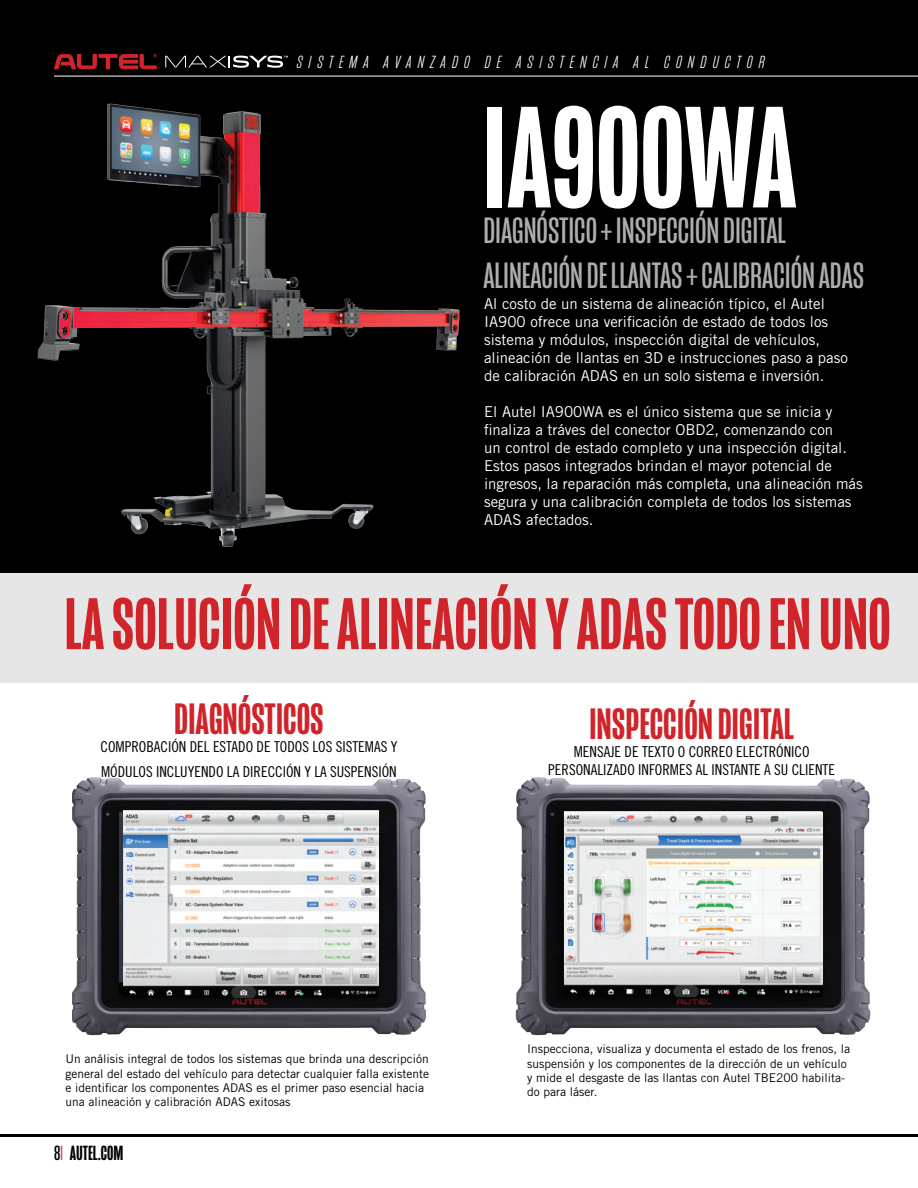
<style>
.page{position:relative;width:918px;height:1188px;background:#fff}
.page>*{position:absolute;margin:0;border:0;box-sizing:border-box;transform-origin:0 0}
.t1{font:500 147.9px "Mongoose";color:#fff}
.t2{font:500 75px "Mongoose";color:#d1232a}
.t3{font:500 45px "Mongoose";color:#d1232a}
.t4{font:37.5px/45px "Mongoose";color:#adadad}
.t5{font:500 21px "Mongoose";color:#000}
.t6{font:italic 300 18px "Mongoose";letter-spacing:.34em;color:#fff}
.t7{font:15px/18px "Trade Gothic LT Std";color:#fff}
.t8{font:15px/25.2px "Trade Gothic LT Std Cn 18";color:#000}
.t9{font:12px/14.4px "Trade Gothic LT Std";color:#000}
.s1{font-weight:400}
.s2{font-weight:300;color:#d1232a}
</style>
<div class="page">
<div style="left:0;top:0;width:918px;height:575px;background:#000"></div>
<div style="left:0;top:573px;width:918px;height:110px;background:#e6e6e6"></div>
<hr style="left:0;top:1134px;width:918px;height:3px;background:#000">
<svg style="left:165px;top:56px;width:123px;height:12px"></svg>
<svg style="left:54px;top:54px;width:103px;height:15px"></svg>
<hr style="left:54px;top:76px;width:864px;height:1px;background:#fff">
<img style="left:72px;top:777px;width:353px;height:259px">
<div style="left:112px;top:808px;width:270px;height:202px;background:#000;opacity:.26"></div>
<img style="left:123px;top:812px;width:256px;height:186px">
<img style="left:515px;top:777px;width:356px;height:259px">
<div style="left:547px;top:808px;width:279px;height:206px;background:#000;opacity:.52"></div>
<img style="left:565px;top:812px;width:257px;height:184px">
<img style="left:37px;top:103px;width:423px;height:444px">
<p class="t6" style="left:297px;top:51px;width:470px">SISTEMA AVANZADO DE ASISTENCIA AL CONDUCTOR</p>
<h1 class="t1" style="left:482px;top:73px;width:316px">IA900WA</h1>
<h3 class="t4" style="left:483px;top:209px;width:382px">DIAGNÓSTICO + INSPECCIÓN DIGITAL<br>ALINEACIÓN DE LLANTAS + CALIBRACIÓN ADAS</h3>
<p class="t7" style="left:484px;top:295px;width:365px">Al costo de un sistema de alineación típico, el Autel IA900 ofrece una verificación de estado de todos los sistema y módulos, inspección digital de vehículos, alineación de llantas en 3D e instrucciones paso a paso de calibración ADAS en un solo sistema e inversión.</p>
<p class="t7" style="left:484px;top:403px;width:380px">El Autel IA900WA es el único sistema que se inicia y finaliza a tráves del conector OBD2, comenzando con<br>un control de estado completo y una inspección digital.<br>Estos pasos integrados brindan el mayor potencial de ingresos, la reparación más completa, una alineación más segura y una calibración completa de todos los sistemas ADAS afectados.</p>
<h2 class="t2" style="left:64px;top:581px;width:828px">LA SOLUCIÓN DE ALINEACIÓN Y ADAS TODO EN UNO</h2>
<h3 class="t3" style="left:174px;top:693px;width:151px">DIAGNÓSTICOS</h3>
<p class="t8" style="left:101px;top:734px;width:298px">COMPROBACIÓN DEL ESTADO DE TODOS LOS SISTEMAS Y<br>MÓDULOS INCLUYENDO LA DIRECCIÓN Y LA SUSPENSIÓN</p>
<h3 class="t3" style="left:589px;top:698px;width:207px">INSPECCIÓN DIGITAL</h3>
<p class="t8" style="left:548px;top:742px;width:288px;line-height:18px;text-align:center">MENSAJE DE TEXTO O CORREO ELECTRÓNICO<br>PERSONALIZADO INFORMES AL INSTANTE A SU CLIENTE</p>
<p class="t9" style="left:66px;top:1052px;width:365px">Un análisis integral de todos los sistemas que brinda una descripción general del estado del vehículo para detectar cualquier falla existente e identificar los componentes ADAS es el primer paso esencial hacia una alineación y calibración ADAS exitosas</p>
<p class="t9" style="left:527px;top:1042px;width:324px">Inspecciona, visualiza y documenta el estado de los frenos, la suspensión y los componentes de la dirección de un vehículo y mide el desgaste de las llantas con Autel TBE200 habilita&shy;do para láser.</p>
<h3 class="t5" style="left:54px;top:1141px;width:71px"><span class="s1">8</span><span class="s2">I</span> AUTEL.COM</h3>
</div>
